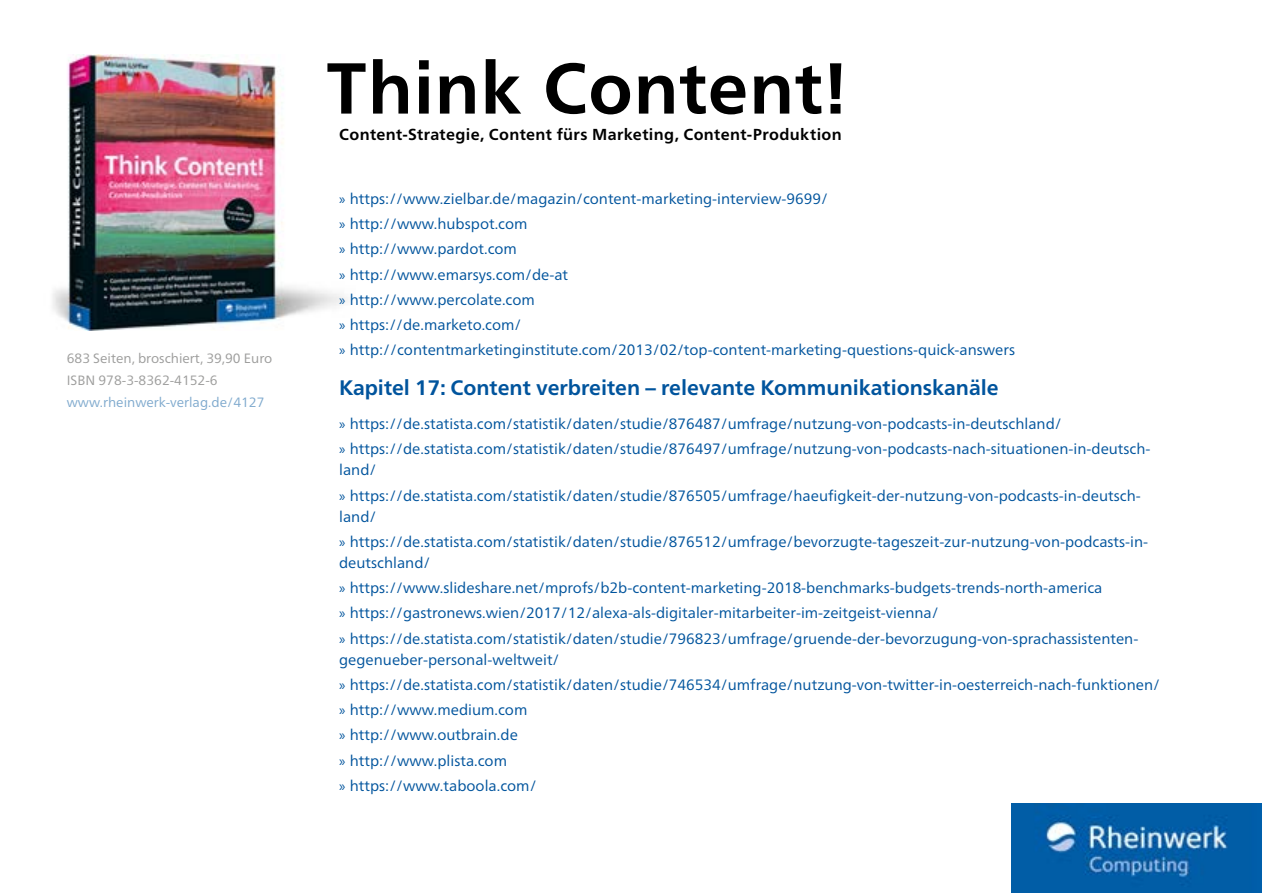
<style>
.page{position:relative;width:1263px;height:893px;background:#fff}
.page>*{position:absolute;margin:0;border:0;box-sizing:border-box;transform-origin:0 0}
.t1{font:700 72px "Frutiger Neue LT Pro";letter-spacing:.005em;color:#000}
.t2{font:700 21px "Frutiger Neue LT Pro";color:#00549d}
.t3{font:700 15.9px "Frutiger Neue LT Pro";letter-spacing:.02em;color:#000}
.t4{font:15px/25.2px "Frutiger Neue LT Pro";color:#00549d}
.t5{font:13.5px/21.8px "Frutiger Neue LT Pro";color:#9d9d9c}
.t6{font:13.5px "Frutiger Neue LT Pro";color:#80aace}
.s1{font-family:"Myriad Pro"}
</style>
<div class="page">
<img style="left:53px;top:54px;width:293px;height:277px">
<img style="left:1011px;top:804px;width:251px;height:89px">
<p class="t5" style="left:67px;top:347px;width:207px">683 Seiten, broschiert, 39,90 Euro<br>ISBN 978-3-8362-4152-6</p>
<p class="t6" style="left:67px;top:394px;width:199px">www.rheinwerk-verlag.de/4127</p>
<h1 class="t1" style="left:326px;top:46px;width:523px">Think Content!</h1>
<p class="t3" style="left:339px;top:125px;width:504px">Content-Strategie, Content fürs Marketing, Content-Produktion</p>
<p class="t4" style="left:339px;top:186px;width:677px"><span class="s1">»</span> https://www.zielbar.de/magazin/content-marketing-interview-9699/<br><span class="s1">»</span> http://www.hubspot.com<br><span class="s1">»</span> http://www.pardot.com<br><span class="s1">»</span> http://www.emarsys.com/de-at<br><span class="s1">»</span> http://www.percolate.com<br><span class="s1">»</span> https://de.marketo.com/<br><span class="s1">»</span> http://contentmarketinginstitute.com/2013/02/top-content-marketing-questions-quick-answers</p>
<h2 class="t2" style="left:339px;top:376px;width:661px">Kapitel 17: Content verbreiten – relevante Kommunikationskanäle</h2>
<p class="t4" style="left:339px;top:411px;width:813px"><span class="s1">»</span> https://de.statista.com/statistik/daten/studie/876487/umfrage/nutzung-von-podcasts-in-deutschland/<br><span class="s1">»</span> https://de.statista.com/statistik/daten/studie/876497/umfrage/nutzung-von-podcasts-nach-situationen-in-deutsch-</p>
<p class="t4" style="left:339px;top:457px;width:803px">land/<br><span class="s1">»</span> https://de.statista.com/statistik/daten/studie/876505/umfrage/haeufigkeit-der-nutzung-von-podcasts-in-deutsch-</p>
<p class="t4" style="left:339px;top:504px;width:810px">land/<br><span class="s1">»</span> https://de.statista.com/statistik/daten/studie/876512/umfrage/bevorzugte-tageszeit-zur-nutzung-von-podcasts-in-</p>
<p class="t4" style="left:339px;top:550px;width:801px">deutschland/<br><span class="s1">»</span> https://www.slideshare.net/mprofs/b2b-content-marketing-2018-benchmarks-budgets-trends-north-america<br><span class="s1">»</span> https://gastronews.wien/2017/12/alexa-als-digitaler-mitarbeiter-im-zeitgeist-vienna/<br><span class="s1">»</span> https://de.statista.com/statistik/daten/studie/796823/umfrage/gruende-der-bevorzugung-von-sprachassistenten-</p>
<p class="t4" style="left:339px;top:647px;width:822px">gegenueber-personal-weltweit/<br><span class="s1">»</span> https://de.statista.com/statistik/daten/studie/746534/umfrage/nutzung-von-twitter-in-oesterreich-nach-funktionen/ <span class="s1">»</span> http://www.medium.com<br><span class="s1">»</span> http://www.outbrain.de<br><span class="s1">»</span> http://www.plista.com<br><span class="s1">»</span> https://www.taboola.com/</p>
</div>
